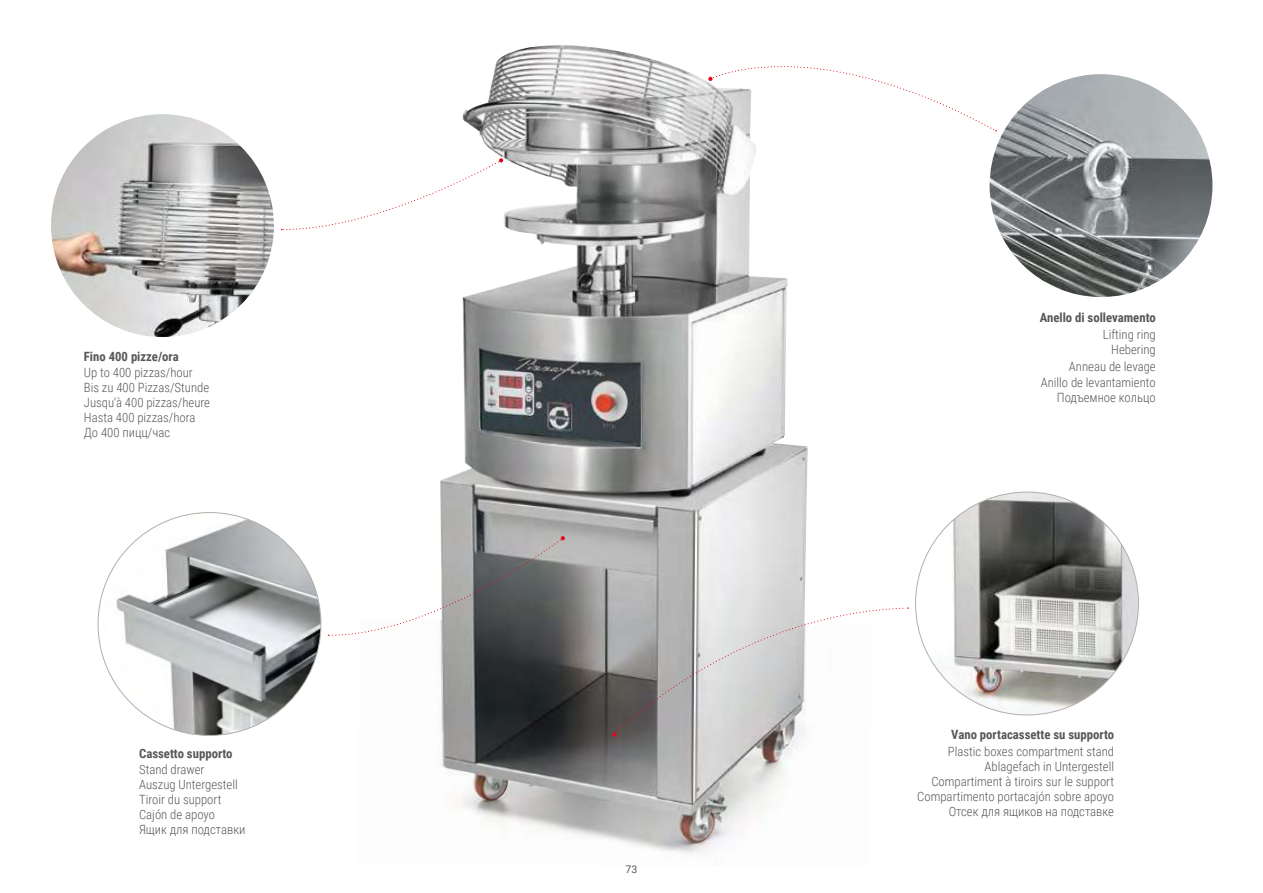
<style>
.page{position:relative;width:1263px;height:893px;background:#fff}
.page>*{position:absolute;margin:0;border:0;box-sizing:border-box;transform-origin:0 0}
.t1{font:300 12.75px/15px "Roboto Condensed";color:#575756;text-align:right}
.t2{font:700 12.75px "Roboto Condensed";color:#575756}
.t3{font:10.5px "Roboto";color:#575756}
</style>
<div class="page">
<img style="left:633px;top:737px;width:169px;height:117px">
<img style="left:440px;top:47px;width:321px;height:797px">
<svg style="left:281px;top:158px;width:222px;height:73px"></svg>
<svg style="left:328px;top:536px;width:237px;height:100px"></svg>
<svg style="left:708px;top:47px;width:288px;height:84px"></svg>
<svg style="left:612px;top:607px;width:296px;height:130px"></svg>
<img style="left:51px;top:114px;width:223px;height:223px;border-radius:111px">
<img style="left:98px;top:513px;width:223px;height:222px;border-radius:111px">
<img style="left:915px;top:492px;width:223px;height:223px;border-radius:111px">
<img style="left:989px;top:74px;width:223px;height:223px;border-radius:111px">
<p class="t2" style="left:84px;top:347px;width:96px">Fino 400 pizze/ora</p>
<p class="t1" style="left:84px;top:365px;width:128px;text-align:left">Up to 400 pizzas/hour<br>Bis zu 400 Pizzas/Stunde<br>Jusqu'à 400 pizzas/heure<br>Hasta 400 pizzas/hora<br>До 400 пицц/час</p>
<p class="t2" style="left:139px;top:744px;width:95px">Cassetto supporto</p>
<p class="t1" style="left:139px;top:762px;width:108px;text-align:left">Stand drawer<br>Auszug Untergestell<br>Tiroir du support<br>Cajón de apoyo<br>Ящик для подставки</p>
<p class="t3" style="left:626px;top:862px;width:13px">73</p>
<p class="t2" style="left:1040px;top:309px;width:117px">Anello di sollevamento</p>
<p class="t1" style="left:1103px;top:326px;width:54px">Lifting ring<br>Hebering</p>
<p class="t1" style="left:1041px;top:357px;width:117px;line-height:16.6px">Anneau de levage<br>Anillo de levantamiento</p>
<p class="t1" style="left:1057px;top:390px;width:100px">Подъемное кольцо</p>
<p class="t2" style="left:951px;top:725px;width:164px">Vano portacassette su supporto</p>
<p class="t1" style="left:917px;top:743px;width:198px">Plastic boxes compartment stand Ablagefach in Untergestell Compartiment à tiroirs sur le support Compartimento portacajón sobre apoyo Отсек для ящиков на подставке</p>
</div>
